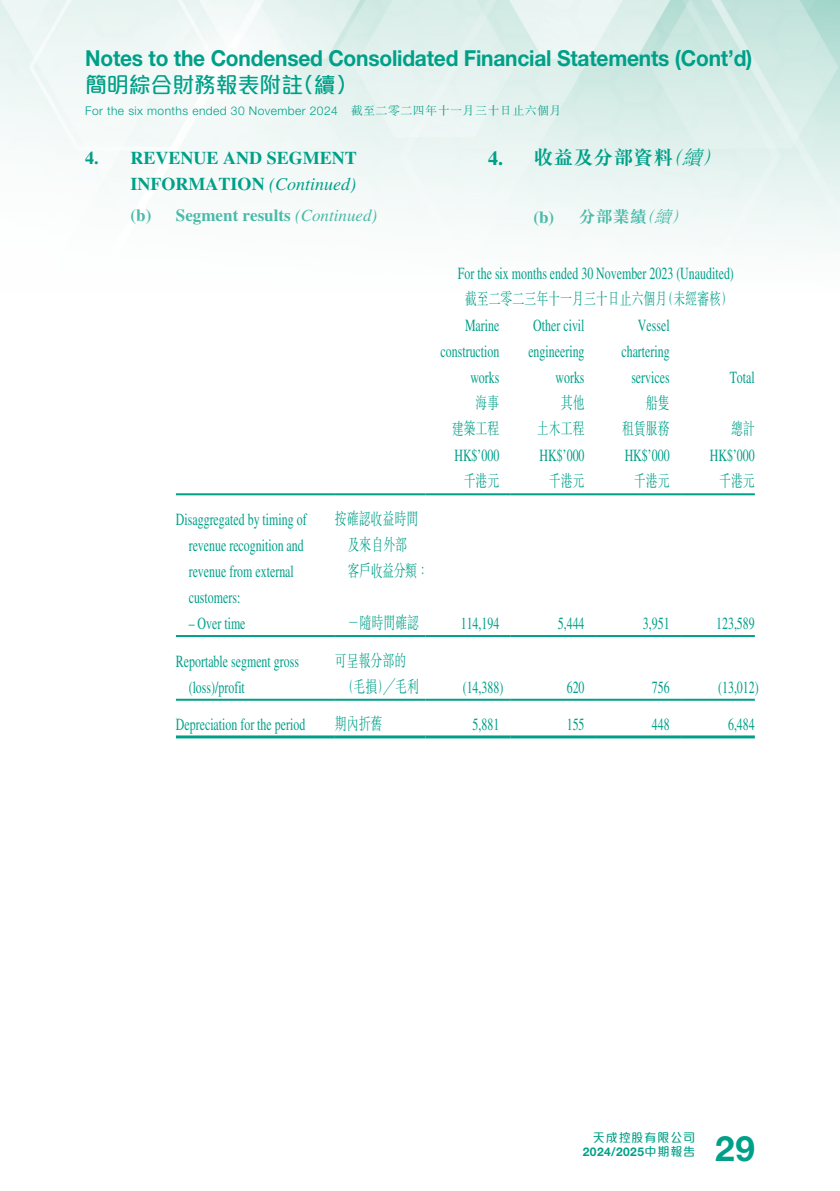
<style>
.page{position:relative;width:840px;height:1191px;background:#fff}
.page>*{position:absolute;margin:0;border:0;box-sizing:border-box;transform-origin:0 0}
.t1{font:700 35px "Helvetica Neue LT Std";color:#00a088}
.t2{font:700 22px "Helvetica Neue LT Std";letter-spacing:-.01em;color:#00a088;scale:.95 1}
.t3{font:500 22px "M Elle HK";letter-spacing:-.01em;color:#00a088}
.t4{font:700 20px "M Sung HK";color:#00a088}
.t5{font:700 18px/26px "Times LT Std";color:#00a088;text-align:right}
.t6{font:17px/26px "Times LT Std";color:#00a088;text-align:right;scale:.7 1}
.t7{font:300 17px/26px "M Sung HK";color:#00a088;text-align:right;scale:.7 1}
.t8{font:700 17px "Times LT Std";color:#49baa9}
.t9{font:700 17px "M Sung HK";color:#49baa9}
.t10{font:300 12px "Helvetica Neue LT Std";letter-spacing:.035em;color:#00a088}
.t11{font:700 12px "Helvetica Neue LT Std";letter-spacing:.035em;color:#00a088}
.t12{font:500 12px "M Elle HK";letter-spacing:.075em;color:#00a088}
.s1{font-family:"M Sung HK"}
.s2{font-weight:400;font-style:italic}
.s3{font-family:"Times LT Std"}
.s4{font-weight:300;font-style:italic}
.s5{font-family:"M Elle HK";font-weight:500}
</style>
<div class="page">
<hr style="left:176px;top:493px;width:158px;height:2px;background:#00a088">
<hr style="left:334px;top:493px;width:91px;height:2px;background:#00a088">
<hr style="left:425px;top:493px;width:85px;height:2px;background:#00a088">
<hr style="left:510px;top:493px;width:85px;height:2px;background:#00a088">
<hr style="left:595px;top:493px;width:85px;height:2px;background:#00a088">
<hr style="left:680px;top:493px;width:74px;height:2px;background:#00a088">
<hr style="left:176px;top:635px;width:158px;height:2px;background:#00a088">
<hr style="left:334px;top:635px;width:91px;height:2px;background:#00a088">
<hr style="left:425px;top:635px;width:85px;height:2px;background:#00a088">
<hr style="left:510px;top:635px;width:85px;height:2px;background:#00a088">
<hr style="left:595px;top:635px;width:85px;height:2px;background:#00a088">
<hr style="left:680px;top:635px;width:74px;height:2px;background:#00a088">
<hr style="left:176px;top:698px;width:158px;height:2px;background:#00a088">
<hr style="left:334px;top:698px;width:91px;height:2px;background:#00a088">
<hr style="left:425px;top:698px;width:85px;height:2px;background:#00a088">
<hr style="left:510px;top:698px;width:85px;height:2px;background:#00a088">
<hr style="left:595px;top:698px;width:85px;height:2px;background:#00a088">
<hr style="left:680px;top:698px;width:74px;height:2px;background:#00a088">
<hr style="left:176px;top:735px;width:158px;height:3px;background:#00a088">
<hr style="left:334px;top:735px;width:91px;height:3px;background:#00a088">
<hr style="left:425px;top:735px;width:85px;height:3px;background:#00a088">
<hr style="left:510px;top:735px;width:85px;height:3px;background:#00a088">
<hr style="left:595px;top:735px;width:85px;height:3px;background:#00a088">
<hr style="left:680px;top:735px;width:74px;height:3px;background:#00a088">
<p class="t2" style="left:85px;top:45px;width:703px">Notes to the Condensed Consolidated Financial Statements (Cont’d)</p>
<p class="t3" style="left:85px;top:74px;width:274px">簡明綜合財務報表附註（續）</p>
<p class="t10" style="left:85px;top:104px;width:477px">For the six months ended 30 November 2024 <span class="s1">截至二零二四年十一月三十日止六個月</span></p>
<p class="t5" style="left:85px;top:144px;width:273px">4. REVENUE AND SEGMENT<br>INFORMATION <span class="s2">(Continued)</span></p>
<p class="t8" style="left:130px;top:205px;width:248px">(b) Segment results <span class="s2">(Continued)</span></p>
<p class="t4" style="left:488px;top:148px;width:242px"><span class="s3">4.</span> 收益及分部資料<span class="s4">（續）</span></p>
<p class="t9" style="left:533px;top:209px;width:161px"><span class="s3">(b)</span> 分部業績<span class="s4">（續）</span></p>
<p class="t6" style="left:457px;top:260px;width:395px">For the six months ended 30 November 2023 (Unaudited)</p>
<p class="t7" style="left:464px;top:285px;width:384px">截至二零二三年十一月三十日止六個月（未經審核）</p>
<p class="t6" style="left:440px;top:312px;width:86px">Marine construction works</p>
<p class="t6" style="left:528px;top:312px;width:82px">Other civil engineering works</p>
<p class="t6" style="left:621px;top:312px;width:70px">Vessel chartering services</p>
<p class="t6" style="left:729px;top:364px;width:37px">Total</p>
<p class="t7" style="left:451px;top:389px;width:70px">海事<br>建築工程</p>
<p class="t7" style="left:536px;top:389px;width:69px">其他<br>土木工程</p>
<p class="t7" style="left:621px;top:389px;width:70px">船隻<br>租賃服務</p>
<p class="t7" style="left:730px;top:415px;width:35px">總計</p>
<p class="t6" style="left:454px;top:442px;width:66px">HK$’000</p>
<p class="t6" style="left:539px;top:442px;width:66px">HK$’000</p>
<p class="t6" style="left:624px;top:442px;width:66px">HK$’000</p>
<p class="t6" style="left:709px;top:442px;width:66px">HK$’000</p>
<p class="t7" style="left:463px;top:467px;width:52px">千港元</p>
<p class="t7" style="left:548px;top:467px;width:53px">千港元</p>
<p class="t7" style="left:633px;top:467px;width:53px">千港元</p>
<p class="t7" style="left:718px;top:467px;width:53px">千港元</p>
<p class="t6" style="left:189px;top:506px;width:170px;text-align:left;text-indent:-13px">Disaggregated by timing of revenue recognition and revenue from external customers:</p>
<p class="t7" style="left:347px;top:504px;width:117px;text-align:left;text-indent:-13px">按確認收益時間及來自外部<br>客戶收益分類：</p>
<p class="t6" style="left:188px;top:610px;width:83px">– Over time</p>
<p class="t7" style="left:347px;top:608px;width:103px">－隨時間確認</p>
<p class="t6" style="left:460px;top:610px;width:57px">114,194</p>
<p class="t6" style="left:557px;top:610px;width:40px">5,444</p>
<p class="t6" style="left:642px;top:610px;width:40px">3,951</p>
<p class="t6" style="left:715px;top:610px;width:57px">123,589</p>
<p class="t6" style="left:189px;top:648px;width:159px;text-align:left;text-indent:-13px">Reportable segment gross (loss)/profit</p>
<p class="t7" style="left:341px;top:646px;width:112px;text-align:left;text-indent:-7px">可呈報分部的（毛損）╱毛利</p>
<p class="t6" style="left:462px;top:674px;width:60px">(14,388)</p>
<p class="t6" style="left:566px;top:674px;width:27px">620</p>
<p class="t6" style="left:651px;top:674px;width:27px">756</p>
<p class="t6" style="left:717px;top:674px;width:60px">(13,012)</p>
<p class="t6" style="left:176px;top:711px;width:186px">Depreciation for the period</p>
<p class="t7" style="left:334px;top:710px;width:70px">期內折舊</p>
<p class="t6" style="left:472px;top:711px;width:40px">5,881</p>
<p class="t6" style="left:566px;top:711px;width:27px">155</p>
<p class="t6" style="left:651px;top:711px;width:27px">448</p>
<p class="t6" style="left:727px;top:711px;width:40px">6,484</p>
<p class="t12" style="left:592px;top:1131px;width:104px">天成控股有限公司</p>
<p class="t11" style="left:582px;top:1144px;width:114px">2024/2025<span class="s5">中期報告</span></p>
<h1 class="t1" style="left:714px;top:1126px;width:41px">29</h1>
</div>
